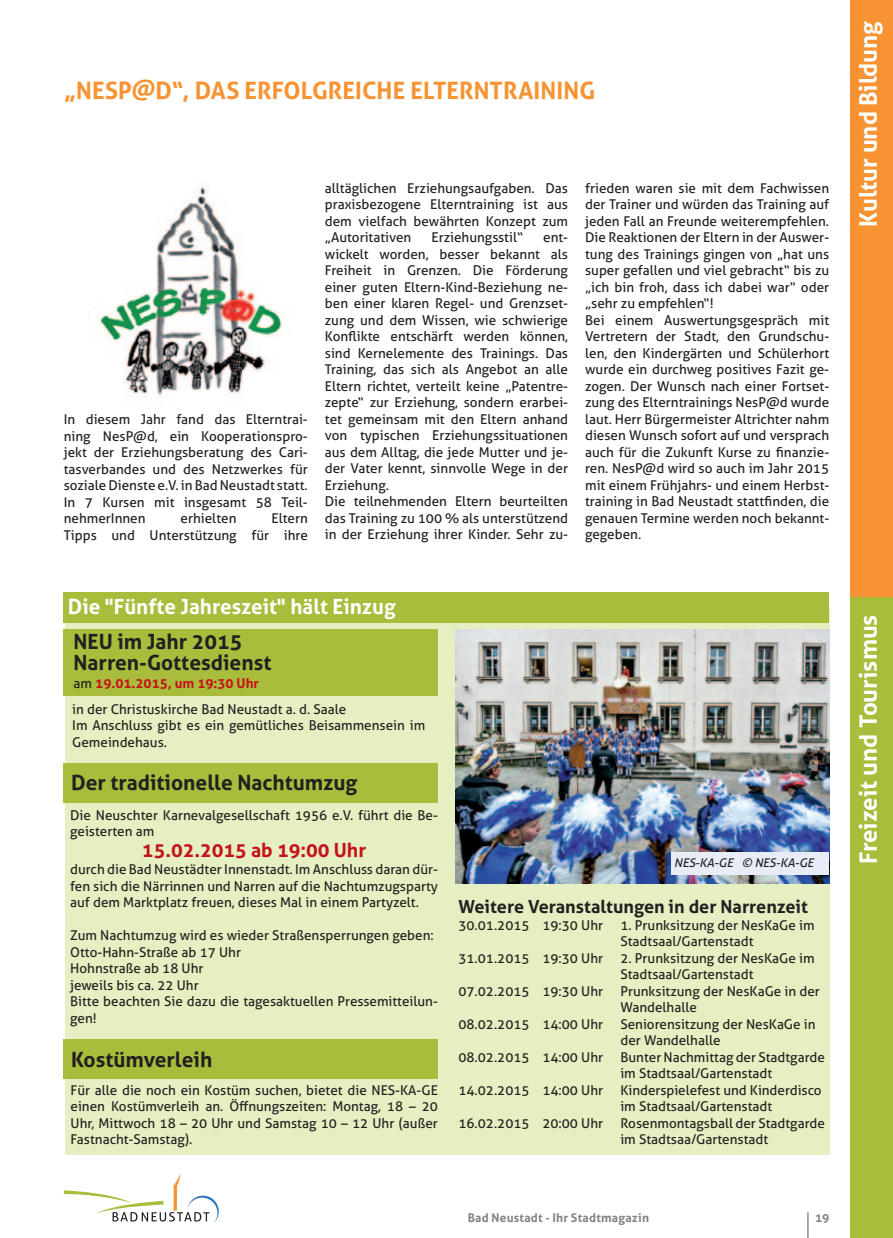
<style>
.page{position:relative;width:893px;height:1238px;background:#fff}
.page>*{position:absolute;margin:0;border:0;box-sizing:border-box;transform-origin:0 0}
.t1{font:700 24px "Aller";letter-spacing:.005em;color:#f79332}
.t2{font:700 24px "Aller";color:#fff}
.t3{font:700 21px/21px "Aller";color:#231f20}
.t4{font:700 21px "Aller";color:#fff}
.t5{font:700 19.5px "Aller";color:#c4121a}
.t6{font:700 18px "Aller";color:#231f20}
.t7{font:13.5px/16.5px "Aller";color:#231f20}
.t8{font:700 12px "Aller";letter-spacing:.02em;color:#808285}
.t9{font:italic 12px "Aller";color:#231f20}
.s1{font-weight:700;color:#c4121a}
</style>
<div class="page">
<svg style="left:808px;top:1212px;width:1px;height:25px"></svg>
<svg style="left:64px;top:1173px;width:155px;height:49px"></svg>
<div style="left:850px;top:0;width:43px;height:602px;background:#f79332"></div>
<div style="left:65px;top:609px;width:764px;height:545px;background:#e6efc1"></div>
<div style="left:64px;top:591px;width:765px;height:31px;background:#a9bc3b"></div>
<div style="left:850px;top:597px;width:43px;height:640px;background:#a9bc3b"></div>
<img style="left:99px;top:186px;width:184px;height:210px">
<div style="left:64px;top:629px;width:374px;height:66px;background:#a9bc3b"></div>
<div style="left:64px;top:762px;width:374px;height:40px;background:#a9bc3b"></div>
<div style="left:64px;top:1039px;width:374px;height:40px;background:#a9bc3b"></div>
<img style="left:455px;top:629px;width:374px;height:254px">
<div style="left:671px;top:852px;width:158px;height:22px;background:#e8ecf6"></div>
<h1 class="t1" style="left:64px;top:76px;width:533px">„NesP@d“, das erfolgreiche Elterntraining</h1>
<p class="t7" style="left:64px;top:411px;width:246px;text-align:justify">In diesem Jahr fand das Elterntrai&shy;ning NesP@d, ein Kooperationspro&shy;jekt der Erziehungsberatung des Cari&shy;tasverbandes und des Netzwerkes für soziale Dienste e.V. in Bad Neustadt statt.<br>In 7 Kursen mit insgesamt 58 Teil&shy;nehmerInnen</p>
<p class="t7" style="left:64px;top:510px;width:246px;text-align:right">Eltern<br>Tipps und Unterstützung für ihre</p>
<p class="t7" style="left:181px;top:510px;width:57px">erhielten</p>
<p class="t7" style="left:325px;top:180px;width:245px;text-align:justify">alltäglichen Erziehungsaufgaben. Das praxisbezogene Elterntraining ist aus dem vielfach bewährten Konzept zum „Autoritativen</p>
<p class="t7" style="left:431px;top:229px;width:93px">Erziehungsstil“</p>
<p class="t7" style="left:325px;top:229px;width:245px;text-indent:218px">ent&shy;wickelt worden, besser bekannt als Freiheit in Grenzen. Die Förderung einer guten Eltern-Kind-Beziehung ne&shy;ben einer klaren Regel- und Grenzset&shy;zung und dem Wissen, wie schwierige Konflikte entschärft werden können, sind Kernelemente des Trainings. Das Training, das sich als Angebot an alle Eltern richtet, verteilt keine „Patentre&shy;zepte“ zur Erziehung, sondern erarbei&shy;tet gemeinsam mit den Eltern anhand von typischen Erziehungssituationen aus dem Alltag, die jede Mutter und je&shy;der Vater kennt, sinnvolle Wege in der Erziehung.<br>Die teilnehmenden Eltern beurteilten das Training zu 100 % als unterstützend in der Erziehung ihrer Kinder. Sehr zu-</p>
<p class="t7" style="left:585px;top:180px;width:246px">frieden waren sie mit dem Fachwissen der Trainer und würden das Training auf jeden Fall an Freunde weiterempfehlen.<br>Die Reaktionen der Eltern in der Auswer&shy;tung des Trainings gingen von „hat uns super gefallen und viel gebracht“ bis zu „ich bin froh, dass ich dabei war“ oder „sehr zu empfehlen“!<br>Bei einem Auswertungsgespräch mit Vertretern der Stadt, den Grundschu&shy;len, den Kindergärten und Schülerhort wurde ein durchweg positives Fazit ge&shy;zogen. Der Wunsch nach einer Fortset&shy;zung des Elterntrainings NesP@d wurde laut. Herr Bürgermeister Altrichter nahm diesen Wunsch sofort auf und versprach auch für die Zukunft Kurse zu finanzie&shy;ren. NesP@d wird so auch im Jahr 2015 mit einem Frühjahrs- und einem Herbst&shy;training in Bad Neustadt stattfinden, die genauen Termine werden noch bekannt&shy;gegeben.</p>
<h2 class="t4" style="left:68px;top:593px;width:329px">Die "Fünfte Jahreszeit" hält Einzug</h2>
<h2 class="t3" style="left:74px;top:631px;width:199px;text-indent:44px">im Jahr 2015<br>Narren-Gottesdienst</h2>
<p class="t7" style="left:72px;top:671px;width:276px;line-height:25.2px">am <span class="s1">19.01.2015, um 19:30 Uhr<br></span>in der Christuskirche Bad Neustadt a. d. Saale</p>
<p class="t7" style="left:72px;top:717px;width:354px">Im Anschluss gibt es ein gemütliches Beisammensein im<br>Gemeindehaus.</p>
<h2 class="t3" style="left:71px;top:771px;width:288px">Der traditionelle Nachtumzug</h2>
<h2 class="t3" style="left:74px;top:631px;width:14px">NEU</h2>
<p class="t7" style="left:70px;top:806px;width:369px">Die Neuschter Karnevalgesellschaft 1956 e.V. führt die Be&shy;geisterten am</p>
<h3 class="t5" style="left:142px;top:838px;width:226px">15.02.2015 ab 19:00 Uhr</h3>
<p class="t7" style="left:70px;top:860px;width:369px;text-align:justify">durch die Bad Neustädter Innenstadt. Im Anschluss daran dür&shy;fen sich die Närrinnen und Narren auf die Nachtumzugsparty auf dem Marktplatz freuen, dieses Mal in einem Partyzelt.</p>
<p class="t7" style="left:70px;top:926px;width:369px">Zum Nachtumzug wird es wieder Straßensperrungen geben:<br>Otto-Hahn-Straße ab 17 Uhr<br>Hohnstraße ab 18 Uhr<br>jeweils bis ca. 22 Uhr<br>Bitte beachten Sie dazu die tagesaktuellen Pressemitteilun&shy;gen!</p>
<h2 class="t3" style="left:71px;top:1048px;width:143px">Kostümverleih</h2>
<p class="t7" style="left:71px;top:1081px;width:369px;text-align:justify">Für alle die noch ein Kostüm suchen, bietet die NES-KA-GE einen Kostümverleih an. Öffnungszeiten: Montag, 18 – 20<br>Uhr, Mittwoch 18 – 20 Uhr und Samstag 10 – 12 Uhr (außer Fastnacht-Samstag).</p>
<p class="t9" style="left:674px;top:855px;width:144px">NES-KA-GE © NES-KA-GE</p>
<h3 class="t6" style="left:458px;top:895px;width:351px">Weitere Veranstaltungen in der Narrenzeit</h3>
<p class="t7" style="left:458px;top:916px;width:146px">30.01.2015 19:30 Uhr</p>
<p class="t7" style="left:620px;top:916px;width:196px">1. Prunksitzung der NesKaGe im<br>Stadtsaal/Gartenstadt</p>
<p class="t7" style="left:458px;top:949px;width:146px">31.01.2015 19:30 Uhr</p>
<p class="t7" style="left:620px;top:949px;width:196px">2. Prunksitzung der NesKaGe im<br>Stadtsaal/Gartenstadt</p>
<p class="t7" style="left:458px;top:982px;width:146px">07.02.2015 19:30 Uhr</p>
<p class="t7" style="left:620px;top:982px;width:201px">Prunksitzung der NesKaGe in der<br>Wandelhalle</p>
<p class="t7" style="left:458px;top:1015px;width:146px">08.02.2015 14:00 Uhr</p>
<p class="t7" style="left:620px;top:1015px;width:197px">Seniorensitzung der NesKaGe in der Wandelhalle</p>
<p class="t7" style="left:458px;top:1048px;width:146px">08.02.2015 14:00 Uhr</p>
<p class="t7" style="left:620px;top:1048px;width:206px">Bunter Nachmittag der Stadtgarde im Stadtsaal/Gartenstadt</p>
<p class="t7" style="left:458px;top:1081px;width:146px">14.02.2015 14:00 Uhr</p>
<p class="t7" style="left:620px;top:1081px;width:203px">Kinderspielefest und Kinderdisco im Stadtsaal/Gartenstadt</p>
<p class="t7" style="left:458px;top:1114px;width:146px">16.02.2015 20:00 Uhr</p>
<p class="t7" style="left:620px;top:1114px;width:206px">Rosenmontagsball der Stadtgarde im Stadtsaa/Gartenstadt</p>
<p class="t8" style="left:468px;top:1209px;width:183px">Bad Neustadt - Ihr Stadtmagazin</p>
<p class="t8" style="left:815px;top:1209px;width:16px">19</p>
<h1 class="t2" style="left:853px;top:226px;width:207px;rotate:-90deg">Kultur und Bildung</h1>
<h1 class="t2" style="left:853px;top:863px;width:251px;rotate:-90deg">Freizeit und Tourismus</h1>
</div>
